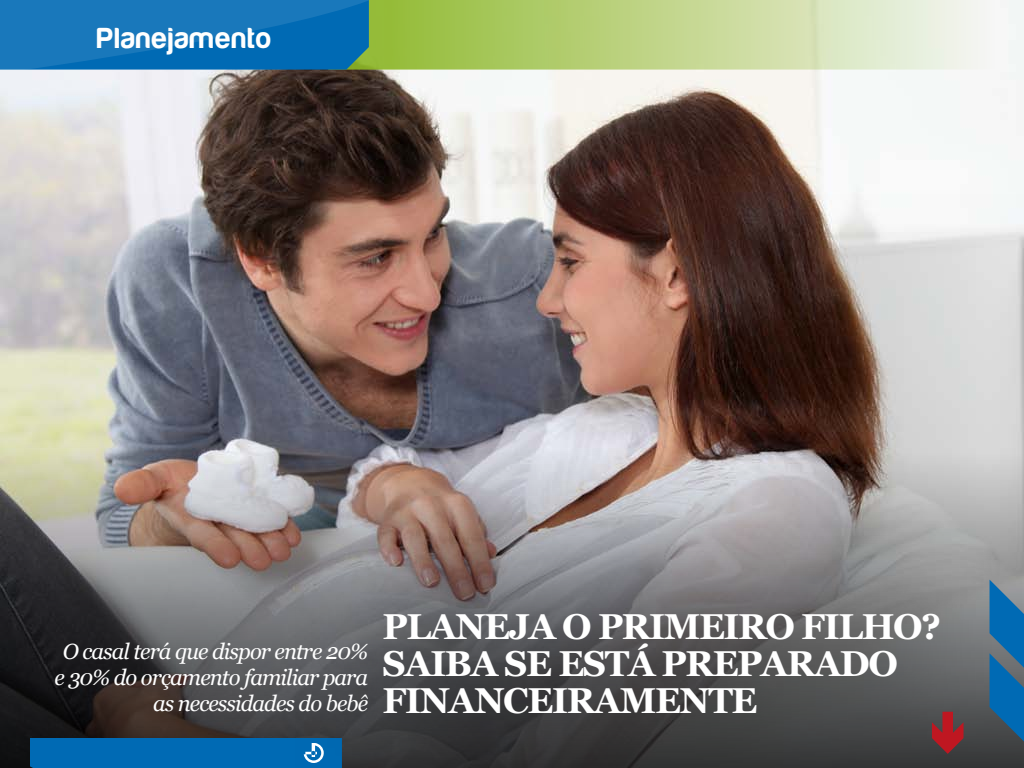
<style>
.page{position:relative;width:1024px;height:768px;background:#fff}
.page>*{position:absolute;margin:0;border:0;box-sizing:border-box;transform-origin:0 0}
.t1{font:700 36px/37px "Georgia";letter-spacing:-.04em;color:#fff}
.t2{font:30px "Harabara";letter-spacing:.05em;color:#fff}
.t3{font:italic 22px/26px "Georgia";letter-spacing:-.04em;color:#fff;text-align:right}
</style>
<div class="page">
<img style="left:0;top:70px;width:1024px;height:124px">
<svg style="left:369px;top:0;width:655px;height:70px;background:#c6d997"></svg>
<svg style="left:0;top:0;width:369px;height:70px;background:#1173b7"></svg>
<img style="left:0;top:194px;width:1024px;height:574px">
<svg style="left:295px;top:521px;width:727px;height:247px;background:#646364"></svg>
<div style="left:30px;top:738px;width:312px;height:30px;background:#006ab4"></div>
<div style="left:57px;top:644px;width:323px;height:79px;background:#000;opacity:.06"></div>
<svg style="left:932px;top:712px;width:32px;height:42px"></svg>
<svg style="left:990px;top:580px;width:34px;height:161px;background:#256c9e"></svg>
<h2 class="t2" style="left:97px;top:22px;width:175px">Planejamento</h2>
<p class="t3" style="left:54px;top:638px;width:315px">O casal terá que dispor entre 20% e 30% do orçamento familiar para as necessidades do bebê</p>
<h1 class="t1" style="left:383px;top:606px;width:560px">PLANEJA O PRIMEIRO FILHO?<br>SAIBA SE ESTÁ PREPARADO<br>FINANCEIRAMENTE</h1>
</div>
